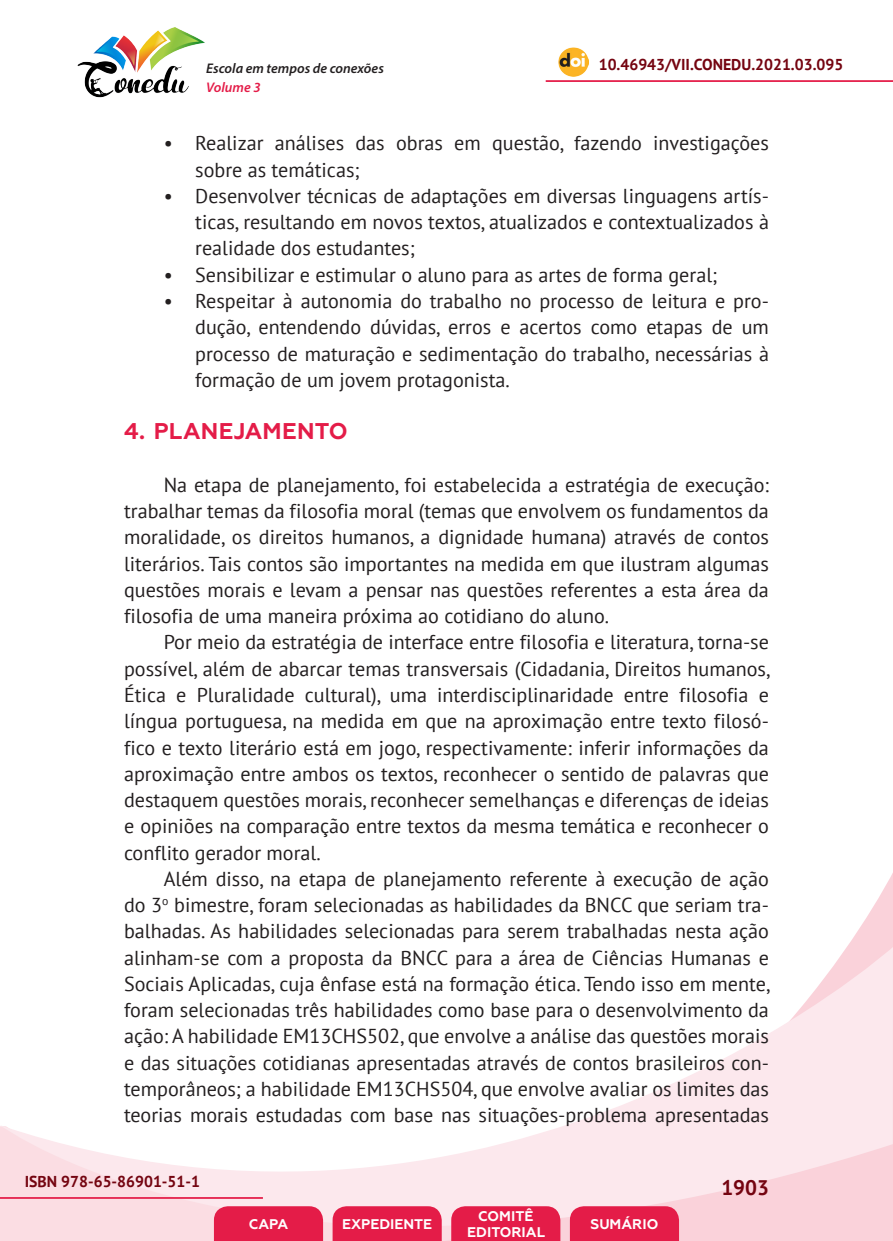
<style>
.page{position:relative;width:893px;height:1241px;background:#fff}
.page>*{position:absolute;margin:0;border:0;box-sizing:border-box;transform-origin:0 0}
._9_SUBTÍTULO_1{font:700 22.75px "Geometria";letter-spacing:.005em;color:#e41c48}
.t1{font:700 21px "PT Sans";color:#740410}
._8_CORPO{font:20.12px/26.2px "PT Sans";color:#231f20;text-align:justify}
.t2{font:700 15.75px "PT Sans";color:#740410}
.t3{font:700 14px/16.8px "Geometria";color:#fff;text-align:center}
.t4{font:italic 600 14px "Myriad Pro";color:#231f20}
.t5{font:italic 600 14px "Myriad Pro";color:#e41c48}
</style>
<div class="page">
<svg style="left:848px;top:873px;width:45px;height:73px"></svg>
<svg style="left:0;top:946px;width:893px;height:294px"></svg>
<hr style="left:0;top:1196px;width:263px;height:2px;background:#e41c48">
<hr style="left:546px;top:80px;width:347px;height:2px;background:#e41c48">
<img style="left:559px;top:47px;width:30px;height:30px">
<img style="left:77px;top:27px;width:128px;height:71px">
<svg style="left:214px;top:1205px;width:109px;height:35px;background:#e52751"></svg>
<svg style="left:333px;top:1205px;width:109px;height:35px;background:#e52751"></svg>
<svg style="left:451px;top:1205px;width:109px;height:35px;background:#e52751"></svg>
<svg style="left:570px;top:1205px;width:109px;height:35px;background:#e52650"></svg>
<p class="t4" style="left:206px;top:59px;width:179px">Escola em tempos de conexões</p>
<p class="t2" style="left:599px;top:54px;width:246px">10.46943/VII.CONEDU.2021.03.095</p>
<p class="t5" style="left:206px;top:78px;width:56px">Volume 3</p>
<p class="_8_CORPO" style="left:195px;top:130px;width:575px;text-indent:-32px">• Realizar análises das obras em questão, fazendo investigações sobre as temáticas;</p>
<p class="_8_CORPO" style="left:195px;top:182px;width:575px;text-indent:-32px">• Desenvolver técnicas de adaptações em diversas linguagens artís&shy;ticas, resultando em novos textos, atualizados e contextualizados à realidade dos estudantes;</p>
<p class="_8_CORPO" style="left:164px;top:261px;width:555px">• Sensibilizar e estimular o aluno para as artes de forma geral;</p>
<p class="_8_CORPO" style="left:195px;top:287px;width:575px;text-indent:-32px">• Respeitar à autonomia do trabalho no processo de leitura e pro&shy;dução, entendendo dúvidas, erros e acertos como etapas de um processo de maturação e sedimentação do trabalho, necessárias à formação de um jovem protagonista.</p>
<p class="_9_SUBTÍTULO_1" style="left:124px;top:418px;width:225px">4. PLANEJAMENTO</p>
<p class="_8_CORPO" style="left:124px;top:471px;width:646px;text-indent:40px">Na etapa de planejamento, foi estabelecida a estratégia de execução: trabalhar temas da filosofia moral (temas que envolvem os fundamentos da moralidade, os direitos humanos, a dignidade humana) através de contos literários. Tais contos são importantes na medida em que ilustram algumas questões morais e levam a pensar nas questões referentes a esta área da filosofia de uma maneira próxima ao cotidiano do aluno.</p>
<p class="_8_CORPO" style="left:124px;top:628px;width:648px;text-indent:40px">Por meio da estratégia de interface entre filosofia e literatura, torna-se possível, além de abarcar temas transversais (Cidadania, Direitos humanos, Ética e Pluralidade cultural), uma interdisciplinaridade entre filosofia e língua portuguesa, na medida em que na aproximação entre texto filosó&shy;fico e texto literário está em jogo, respectivamente: inferir informações da aproximação entre ambos os textos, reconhecer o sentido de palavras que destaquem questões morais, reconhecer semelhanças e diferenças de ideias e opiniões na comparação entre textos da mesma temática e reconhecer o conflito gerador moral.</p>
<p class="_8_CORPO" style="left:124px;top:865px;width:648px;text-indent:40px">Além disso, na etapa de planejamento referente à execução de ação do 3<sup>o</sup> bimestre, foram selecionadas as habilidades da BNCC que seriam tra&shy;balhadas. As habilidades selecionadas para serem trabalhadas nesta ação alinham-se com a proposta da BNCC para a área de Ciências Humanas e Sociais Aplicadas, cuja ênfase está na formação ética. Tendo isso em mente, foram selecionadas três habilidades como base para o desenvolvimento da ação: A habilidade EM13CHS502, que envolve a análise das questões morais e das situações cotidianas apresentadas através de contos brasileiros con&shy;temporâneos; a habilidade EM13CHS504, que envolve avaliar os limites das teorias morais estudadas com base nas situações-problema apresentadas</p>
<p class="t2" style="left:25px;top:1170px;width:177px">ISBN 978-65-86901-51-1</p>
<p class="t3" style="left:249px;top:1215px;width:41px">CAPA</p>
<p class="t3" style="left:342px;top:1215px;width:92px">EXPEDIENTE</p>
<p class="t3" style="left:467px;top:1207px;width:79px">COMITÊ<br>EDITORIAL</p>
<p class="t3" style="left:590px;top:1215px;width:69px">SUMÁRIO</p>
<p class="t1" style="left:721px;top:1173px;width:49px">1903</p>
</div>
